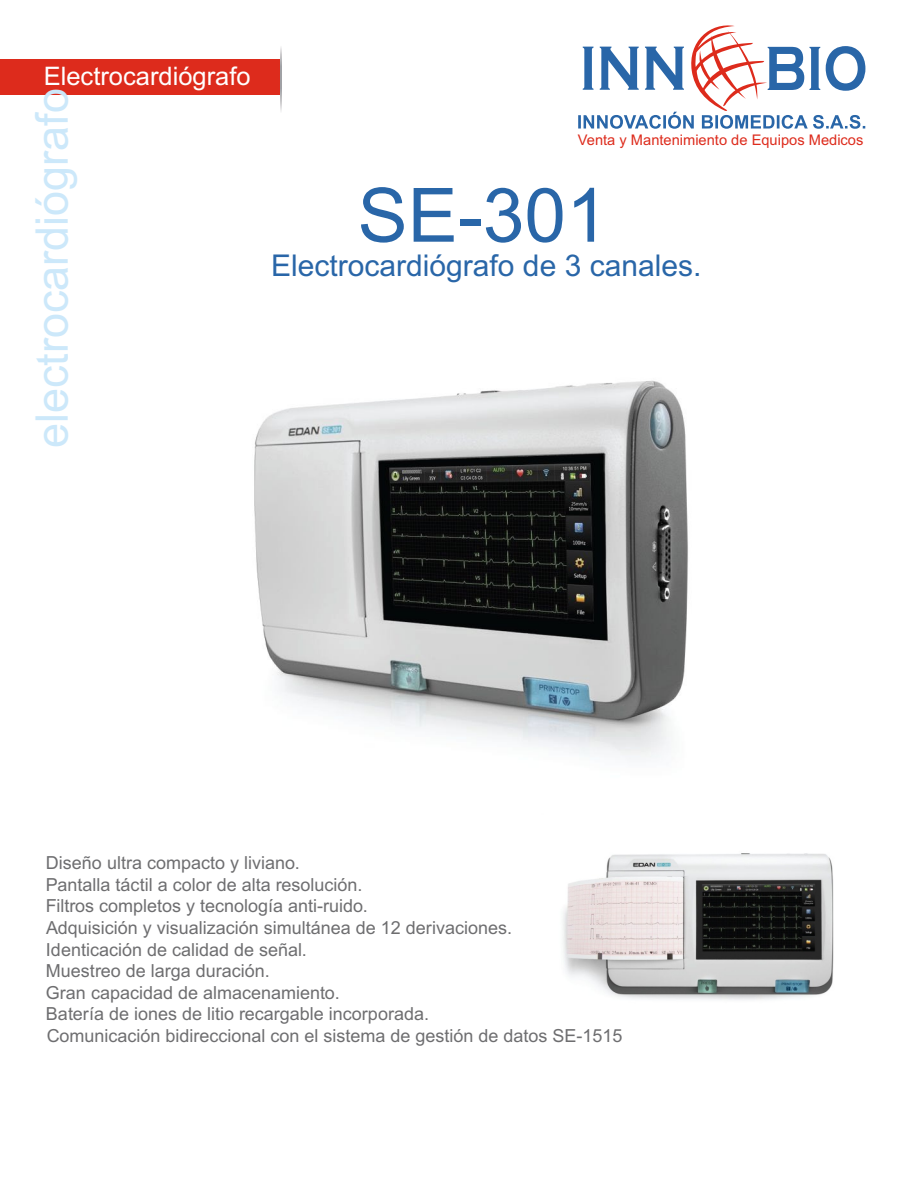
<style>
.page{position:relative;width:918px;height:1188px;background:#fff}
.page>*{position:absolute;margin:0;border:0;box-sizing:border-box;transform-origin:0 0}
.t1{font:75px "Arial";color:#2966a8}
.t2{font:45px "Arial";color:#cce8fa}
.t3{font:30px "Arial";color:#2966a8}
.t4{font:25.5px "Arial";color:#fff}
.t5{font:18px/21.6px "Arial";color:#6e6e70}
.t6{font:14.7px "Arial";color:#dd2b1c}
</style>
<div class="page">
<img style="left:254px;top:380px;width:434px;height:379px">
<img style="left:563px;top:853px;width:271px;height:147px">
<div style="left:0;top:59px;width:280px;height:36px;background:#dd2b1c"></div>
<svg style="left:280px;top:47px;width:1px;height:64px"></svg>
<svg style="left:578px;top:25px;width:287px;height:104px"></svg>
<h3 class="t4" style="left:44px;top:67px;width:208px">Electrocardiógrafo</h3>
<h2 class="t2" style="left:35px;top:448px;width:362px;rotate:-90deg">electrocardiógrafo</h2>
<p class="t6" style="left:578px;top:135px;width:287px">Venta y Mantenimiento de Equipos Medicos</p>
<h1 class="t1" style="left:358px;top:187px;width:252px">SE-301</h1>
<h3 class="t3" style="left:271px;top:254px;width:432px">Electrocardiógrafo de 3 canales.</h3>
<p class="t5" style="left:46px;top:854px;width:578px">Diseño ultra compacto y liviano.<br>Pantalla táctil a color de alta resolución.<br>Filtros completos y tecnología anti-ruido.<br>Adquisición y visualización simultánea de 12 derivaciones.<br>Identicación de calidad de señal.<br>Muestreo de larga duración.<br>Gran capacidad de almacenamiento.<br>Batería de iones de litio recargable incorporada.<br>Comunicación bidireccional con el sistema de gestión de datos SE-1515</p>
</div>
